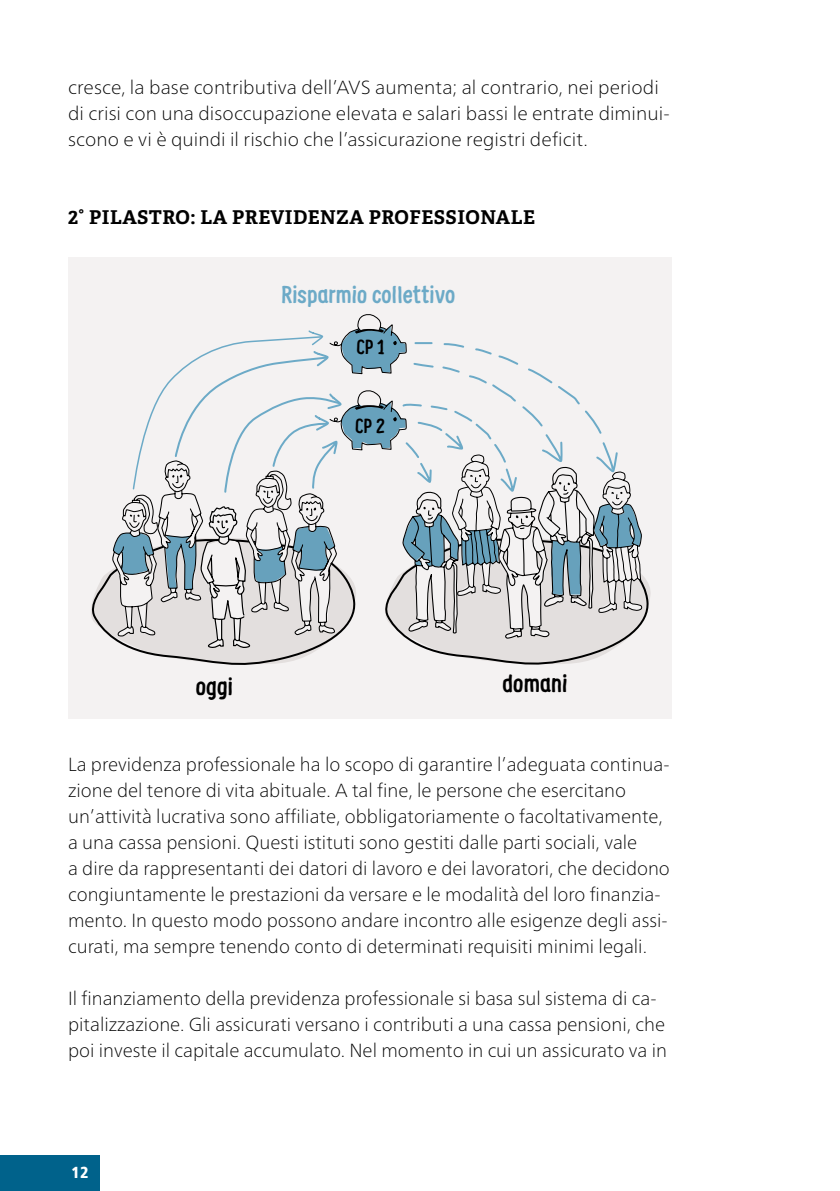
<style>
.page{position:relative;width:840px;height:1191px;background:#fff}
.page>*{position:absolute;margin:0;border:0;box-sizing:border-box;transform-origin:0 0}
.t1{font:700 24.6px "Supernettcn";color:#000}
.t2{font:700 24px "Supernettcn";color:#6caac7}
.t3{font:700 20px "Supernettcn";color:#000}
.t4{font:100 19px/26px "Frutiger Neue LT Pro";color:#000}
.t5{font:700 19px "Adelle";letter-spacing:.025em;color:#000}
.t6{font:900 condensed 16px "Frutiger";color:#fff}
</style>
<div class="page">
<div style="left:0;top:1155px;width:99px;height:36px;background:#00628b"></div>
<div style="left:68px;top:257px;width:603px;height:461px;background:#f4f2f2"></div>
<svg style="left:91px;top:314px;width:560px;height:351px"></svg>
<p class="t4" style="left:68px;top:75px;width:603px">cresce, la base contributiva dell’AVS aumenta; al contrario, nei periodi di crisi con una disoccupazione elevata e salari bassi le entrate diminui&shy;scono e vi è quindi il rischio che l’assicurazione registri deficit.</p>
<p class="t5" style="left:68px;top:205px;width:468px">2° PILASTRO: LA PREVIDENZA PROFESSIONALE</p>
<p class="t2" style="left:281px;top:278px;width:175px">Risparmio collettivo</p>
<p class="t3" style="left:356px;top:334px;width:30px">CP 1</p>
<p class="t3" style="left:355px;top:412px;width:31px">CP 2</p>
<p class="t1" style="left:196px;top:670px;width:39px">oggi</p>
<p class="t1" style="left:502px;top:667px;width:66px">domani</p>
<p class="t4" style="left:68px;top:751px;width:603px">La previdenza professionale ha lo scopo di garantire l’adeguata continua&shy;zione del tenore di vita abituale. A tal fine, le persone che esercitano un’attività lucrativa sono affiliate, obbligatoriamente o facoltativamente, a una cassa pensioni. Questi istituti sono gestiti dalle parti sociali, vale<br>a dire da rappresentanti dei datori di lavoro e dei lavoratori, che decidono congiuntamente le prestazioni da versare e le modalità del loro finanzia&shy;mento. In questo modo possono andare incontro alle esigenze degli assi&shy;curati, ma sempre tenendo conto di determinati requisiti minimi legali.</p>
<p class="t4" style="left:68px;top:984px;width:600px">Il finanziamento della previdenza professionale si basa sul sistema di ca&shy;pitalizzazione. Gli assicurati versano i contributi a una cassa pensioni, che poi investe il capitale accumulato. Nel momento in cui un assicurato va in</p>
<p class="t6" style="left:71px;top:1163px;width:19px">12</p>
</div>
